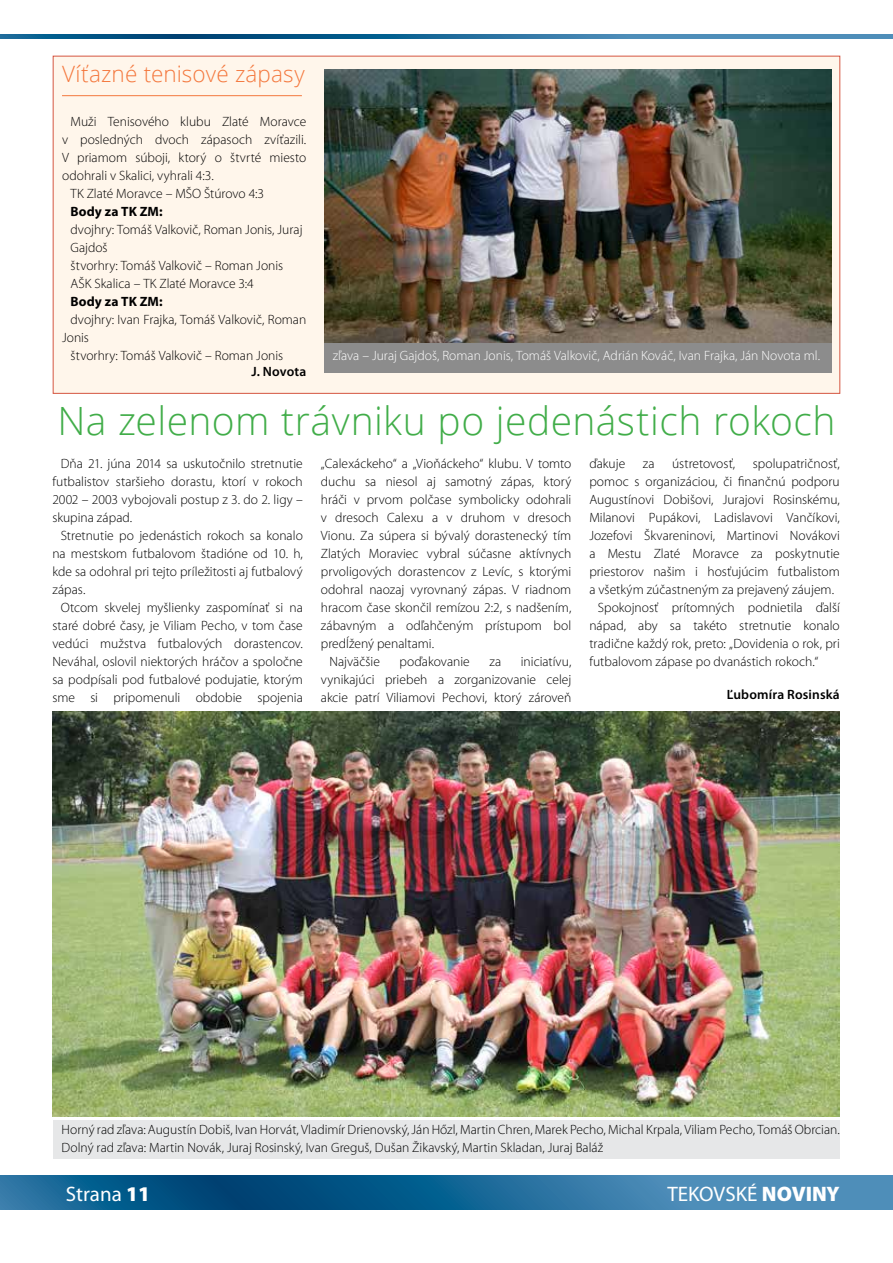
<style>
.page{position:relative;width:893px;height:1263px;background:#fff}
.page>*{position:absolute;margin:0;border:0;box-sizing:border-box;transform-origin:0 0}
.t1{font:300 39px "Open Sans";letter-spacing:.01em;color:#41ad49}
.t2{font:300 22.5px "Open Sans";letter-spacing:.005em;color:#f4783e}
.t3{font:21px "Mini Pro";color:#fff}
.t4{font:300 13.5px/18px "Mini Pro";color:#000;text-align:justify}
.t5{font:300 13.5px "Mini Pro";color:#fff}
.t6{font:600 13.5px "Mini Pro";letter-spacing:.01em;color:#000}
.t7{font:700 13.5px "Mini Pro";letter-spacing:.01em;color:#000}
.s1{font-weight:900}
</style>
<div class="page">
<svg style="left:0;top:1176px;width:893px;height:34px;background:#226c9a"></svg>
<svg style="left:0;top:34px;width:893px;height:4px;background:#246d9c"></svg>
<div style="left:53px;top:56px;width:787px;height:337px;background:#fff6eb"></div>
<img style="left:324px;top:70px;width:507px;height:274px">
<div style="left:324px;top:344px;width:507px;height:29px;background:#8c8c8c"></div>
<img style="left:52px;top:712px;width:788px;height:404px">
<div style="left:53px;top:1120px;width:787px;height:39px;background:#e6e7e8"></div>
<hr style="left:62px;top:95px;width:240px;height:1px;background:#f4783e">
<h2 class="t2" style="left:62px;top:59px;width:244px">Víťazné tenisové zápasy</h2>
<p class="t4" style="left:71px;top:113px;width:237px">Muži Tenisového klubu Zlaté Moravce</p>
<p class="t4" style="left:62px;top:131px;width:246px">v posledných dvoch zápasoch zvíťazili.</p>
<p class="t4" style="left:62px;top:149px;width:246px">V priamom súboji, ktorý o štvrté miesto</p>
<p class="t4" style="left:62px;top:167px;width:153px">odohrali v Skalici, vyhrali 4:3.</p>
<p class="t4" style="left:71px;top:185px;width:195px">TK Zlaté Moravce – MŠO Štúrovo 4:3</p>
<p class="t7" style="left:71px;top:204px;width:94px">Body za TK ZM:</p>
<p class="t4" style="left:71px;top:221px;width:234px;text-align:left">dvojhry: Tomáš Valkovič, Roman Jonis, Juraj<br>Gajdoš<br>štvorhry: Tomáš Valkovič – Roman Jonis<br>AŠK Skalica – TK Zlaté Moravce 3:4</p>
<p class="t7" style="left:71px;top:294px;width:94px">Body za TK ZM:</p>
<p class="t4" style="left:71px;top:311px;width:237px">dvojhry: Ivan Frajka, Tomáš Valkovič, Roman</p>
<p class="t4" style="left:62px;top:329px;width:28px">Jonis</p>
<p class="t4" style="left:71px;top:347px;width:214px">štvorhry: Tomáš Valkovič – Roman Jonis</p>
<p class="t6" style="left:251px;top:364px;width:56px">J. Novota</p>
<p class="t5" style="left:333px;top:348px;width:489px">zľava – Juraj Gajdoš, Roman Jonis, Tomáš Valkovič, Adrián Kováč, Ivan Frajka, Ján Novota ml.</p>
<h1 class="t1" style="left:57px;top:394px;width:780px">Na zelenom trávniku po jedenástich rokoch</h1>
<p class="t4" style="left:52px;top:455px;width:252px;text-indent:9px">Dňa 21. júna 2014 sa uskutočnilo stretnutie futbalistov staršieho dorastu, ktorí v rokoch 2002 – 2003 vybojovali postup z 3. do 2. ligy – skupina západ.</p>
<p class="t4" style="left:52px;top:527px;width:252px;text-indent:9px">Stretnutie po jedenástich rokoch sa konalo na mestskom futbalovom štadióne od 10. h, kde sa odohral pri tejto príležitosti aj futbalový zápas.</p>
<p class="t4" style="left:52px;top:599px;width:252px;text-indent:9px">Otcom skvelej myšlienky zaspomínať si na staré dobré časy, je Viliam Pecho, v tom čase vedúci mužstva futbalových dorastencov.<br>Neváhal, oslovil niektorých hráčov a spoločne sa podpísali pod futbalové podujatie, ktorým sme si pripomenuli obdobie spojenia</p>
<p class="t4" style="left:321px;top:455px;width:252px">„Calexáckeho“ a „Vioňáckeho“ klubu. V tomto</p>
<p class="t4" style="left:321px;top:473px;width:252px">duchu sa niesol aj samotný zápas, ktorý</p>
<p class="t4" style="left:321px;top:491px;width:252px">hráči v prvom polčase symbolicky odohrali</p>
<p class="t4" style="left:321px;top:509px;width:252px">v dresoch Calexu a v druhom v dresoch</p>
<p class="t4" style="left:321px;top:527px;width:252px">Vionu. Za súpera si bývalý dorastenecký tím</p>
<p class="t4" style="left:321px;top:545px;width:252px">Zlatých Moraviec vybral súčasne aktívnych</p>
<p class="t4" style="left:321px;top:563px;width:252px">prvoligových dorastencov z Levíc, s ktorými</p>
<p class="t4" style="left:321px;top:581px;width:252px">odohral naozaj vyrovnaný zápas. V riadnom</p>
<p class="t4" style="left:321px;top:599px;width:252px">hracom čase skončil remízou 2:2, s nadšením,</p>
<p class="t4" style="left:321px;top:617px;width:252px">zábavným a odľahčeným prístupom bol</p>
<p class="t4" style="left:321px;top:635px;width:115px">predĺžený penaltami.</p>
<p class="t4" style="left:329px;top:653px;width:52px">Najväčšie</p>
<p class="t4" style="left:400px;top:653px;width:72px">poďakovanie</p>
<p class="t4" style="left:489px;top:653px;width:13px">za</p>
<p class="t4" style="left:321px;top:653px;width:252px;text-indent:200px">iniciatívu, vynikajúci priebeh a zorganizovanie celej akcie patrí Viliamovi Pechovi, ktorý zároveň</p>
<p class="t4" style="left:589px;top:455px;width:37px">ďakuje</p>
<p class="t4" style="left:643px;top:455px;width:13px">za</p>
<p class="t4" style="left:672px;top:455px;width:65px">ústretovosť,</p>
<p class="t4" style="left:753px;top:455px;width:88px">spolupatričnosť,</p>
<p class="t4" style="left:589px;top:473px;width:252px">pomoc s organizáciou, či finančnú podporu</p>
<p class="t4" style="left:589px;top:491px;width:252px">Augustínovi Dobišovi, Jurajovi Rosinskému,</p>
<p class="t4" style="left:589px;top:509px;width:252px">Milanovi Pupákovi, Ladislavovi Vančíkovi,</p>
<p class="t4" style="left:589px;top:527px;width:252px">Jozefovi Škvareninovi, Martinovi Novákovi</p>
<p class="t4" style="left:589px;top:545px;width:252px">a Mestu Zlaté Moravce za poskytnutie</p>
<p class="t4" style="left:589px;top:563px;width:252px">priestorov našim i hosťujúcim futbalistom</p>
<p class="t4" style="left:589px;top:581px;width:246px">a všetkým zúčastneným za prejavený záujem.</p>
<p class="t4" style="left:598px;top:599px;width:243px">Spokojnosť prítomných podnietila ďalší</p>
<p class="t4" style="left:589px;top:617px;width:252px">nápad, aby sa takéto stretnutie konalo</p>
<p class="t4" style="left:589px;top:635px;width:252px">tradične každý rok, preto: „Dovidenia o rok, pri</p>
<p class="t4" style="left:589px;top:653px;width:231px">futbalovom zápase po dvanástich rokoch.“</p>
<p class="t6" style="left:727px;top:687px;width:115px">Ľubomíra Rosinská</p>
<p class="t4" style="left:62px;top:1121px;width:780px">Horný rad zľava: Augustín Dobiš, Ivan Horvát, Vladimír Drienovský, Ján Hőzl, Martin Chren, Marek Pecho, Michal Krpala, Viliam Pecho, Tomáš Obrcian.<br>Dolný rad zľava: Martin Novák, Juraj Rosinský, Ivan Greguš, Dušan Žikavský, Martin Skladan, Juraj Baláž</p>
<h3 class="t3" style="left:66px;top:1182px;width:86px">Strana <span class="s1">11</span></h3>
<h3 class="t3" style="left:667px;top:1182px;width:174px">TEKOVSKÉ <span class="s1">NOVINY</span></h3>
</div>
